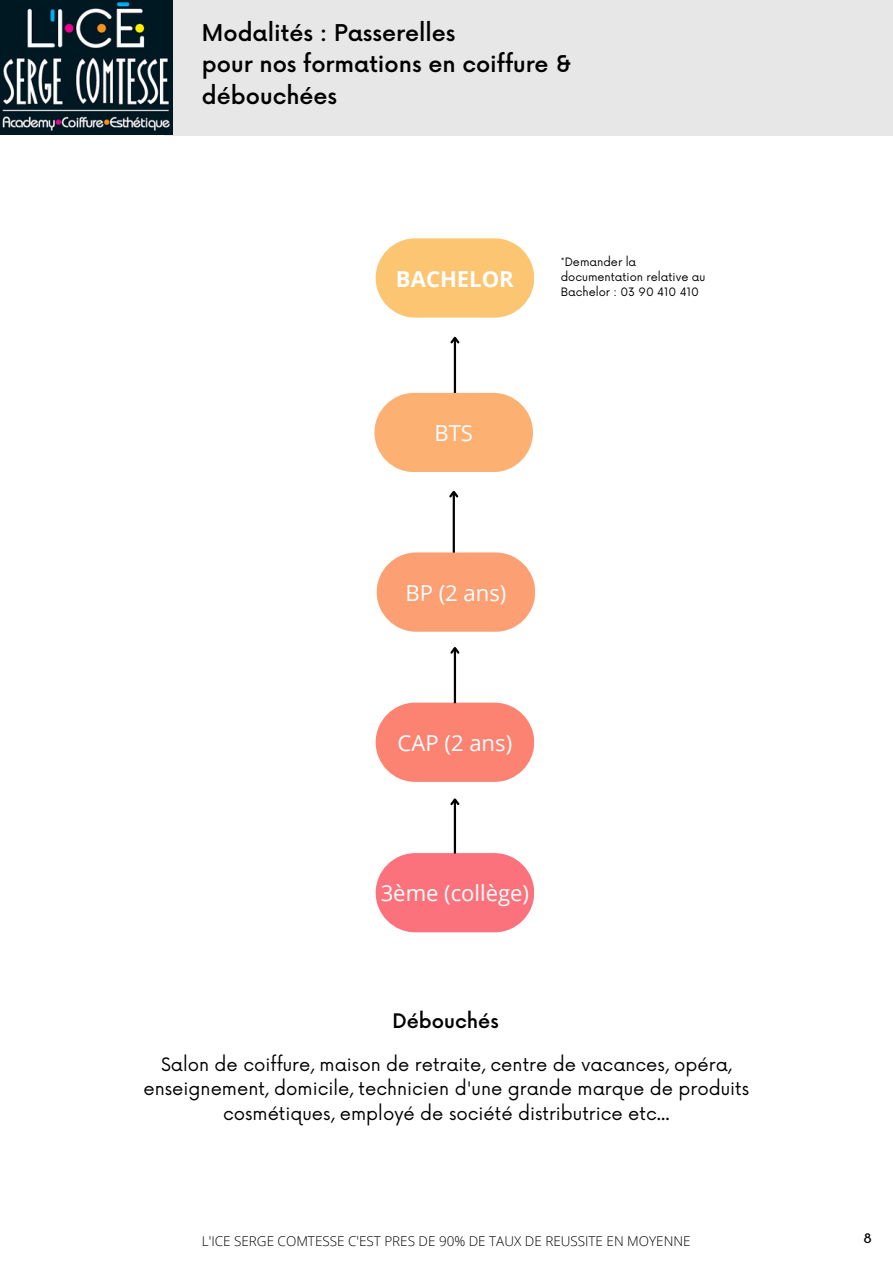
<style>
.page{position:relative;width:893px;height:1264px;background:#fff}
.page>*{position:absolute;margin:0;border:0;box-sizing:border-box;transform-origin:0 0}
.t1{font:500 22.5px/31.5px "Now";color:#000}
.t2{font:22.05px "Open Sans";color:#fff}
.t3{font:700 22.05px "Open Sans";color:#fff}
.t4{font:500 19.5px "Now";color:#000}
.t5{font:18px/24.8px "Now";color:#000;text-align:center}
.t6{font:14.85px "Josefin Sans";color:#000}
.t7{font:300 13.5px "Open Sans";color:#000}
.t8{font:11.25px/15px "Now";color:#000}
</style>
<div class="page">
<div style="left:164px;top:0;width:728px;height:135px;background:#e7e7e7"></div>
<img style="left:0;top:0;width:173px;height:135px">
<div style="left:375px;top:853px;width:159px;height:79px;background:#fc727c;border-radius:40px"></div>
<div style="left:375px;top:702px;width:159px;height:80px;background:#fc8272;border-radius:40px"></div>
<div style="left:376px;top:552px;width:159px;height:79px;background:#fc9f72;border-radius:40px"></div>
<div style="left:374px;top:393px;width:159px;height:79px;background:#fcb072;border-radius:40px"></div>
<div style="left:375px;top:238px;width:159px;height:79px;background:#fcc572;border-radius:40px"></div>
<hr style="left:454px;top:799px;width:2px;height:54px;background:#000">
<svg style="left:450px;top:798px;width:10px;height:9px"></svg>
<hr style="left:452px;top:492px;width:3px;height:60px;background:#000">
<svg style="left:449px;top:490px;width:10px;height:9px"></svg>
<hr style="left:454px;top:648px;width:2px;height:55px;background:#000">
<svg style="left:450px;top:647px;width:10px;height:8px"></svg>
<hr style="left:454px;top:338px;width:2px;height:55px;background:#000">
<svg style="left:450px;top:336px;width:10px;height:9px"></svg>
<p class="t1" style="left:202px;top:18px;width:371px">Modalités : Passerelles<br>pour nos formations en coiffure &amp; débouchées</p>
<p class="t3" style="left:396px;top:263px;width:119px">BACHELOR</p>
<p class="t8" style="left:560px;top:255px;width:146px">*Demander la documentation relative au<br>Bachelor : 03 90 410 410</p>
<p class="t2" style="left:434px;top:417px;width:40px">BTS</p>
<p class="t2" style="left:405px;top:577px;width:102px">BP (2 ans)</p>
<p class="t2" style="left:397px;top:727px;width:116px">CAP (2 ans)</p>
<p class="t2" style="left:380px;top:877px;width:150px">3ème (collège)</p>
<p class="t4" style="left:392px;top:1010px;width:108px">Débouchés</p>
<p class="t5" style="left:143px;top:1052px;width:607px">Salon de coiffure, maison de retraite, centre de vacances, opéra, enseignement, domicile, technicien d'une grande marque de produits cosmétiques, employé de société distributrice etc...</p>
<p class="t7" style="left:202px;top:1231px;width:490px">L'ICE SERGE COMTESSE C'EST PRES DE 90% DE TAUX DE REUSSITE EN MOYENNE</p>
<p class="t6" style="left:863px;top:1231px;width:9px">8</p>
</div>
